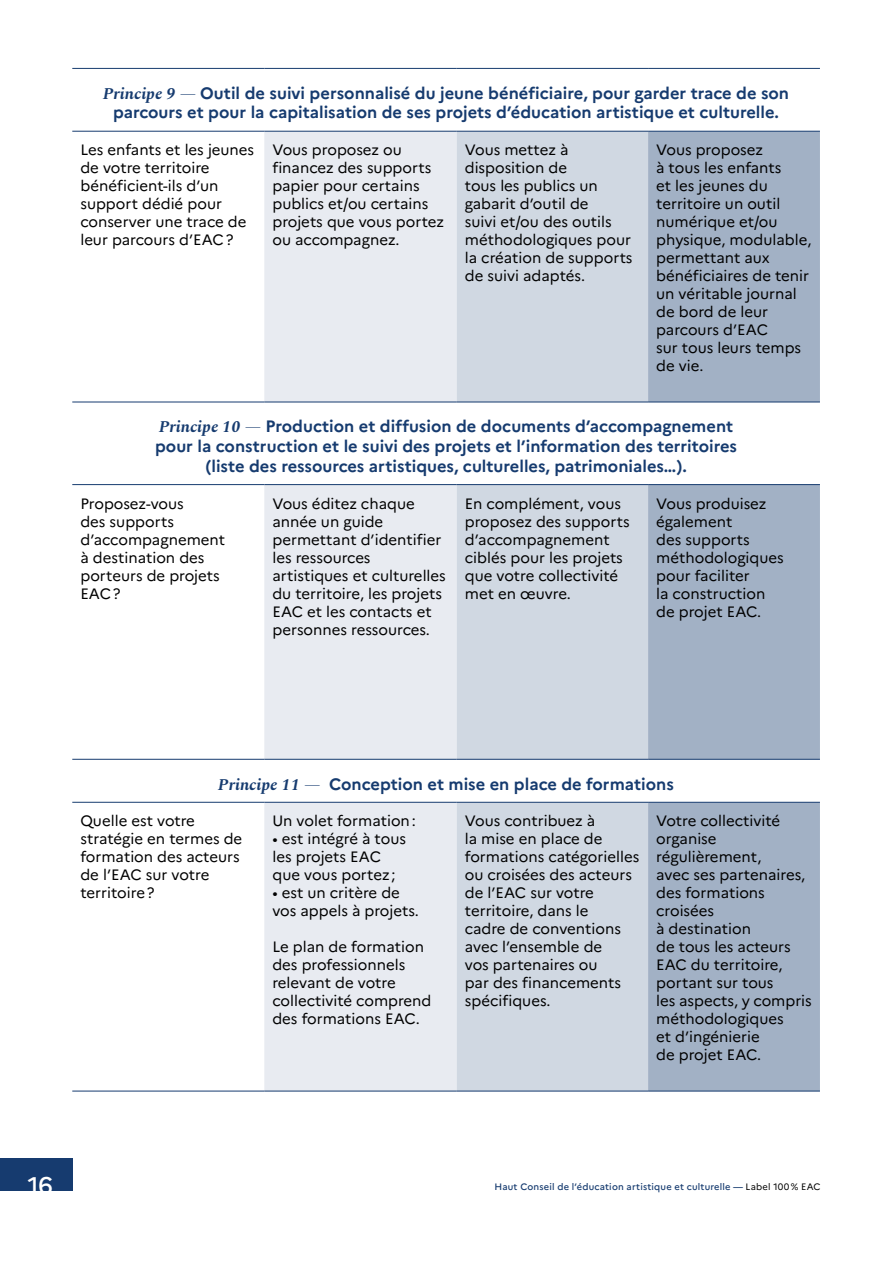
<style>
.page{position:relative;width:893px;height:1263px;background:#fff}
.page>*{position:absolute;margin:0;border:0;box-sizing:border-box;transform-origin:0 0}
.t1{font:500 24px "Marianne";color:#fff}
.t2{font:700 16.5px/19.8px "Marianne";color:#163b6f;text-align:center}
.t3{font:15px/18px "Marianne";color:#000}
.t4{font:500 9.3px "Marianne";letter-spacing:.02em;color:#163b6f}
.s1{font-family:"Spectral";font-style:italic}
.s2{font-weight:400;color:#000}
</style>
<div class="page">
<svg style="left:264px;top:132px;width:193px;height:959px;background:#eaedf2"></svg>
<svg style="left:457px;top:132px;width:191px;height:959px;background:#d5dce5"></svg>
<svg style="left:648px;top:132px;width:172px;height:959px;background:#adbacc"></svg>
<hr style="left:72px;top:68px;width:192px;height:1px;background:#163b6f">
<hr style="left:264px;top:68px;width:193px;height:1px;background:#163b6f">
<hr style="left:457px;top:68px;width:191px;height:1px;background:#163b6f">
<hr style="left:648px;top:68px;width:172px;height:1px;background:#163b6f">
<hr style="left:72px;top:131px;width:192px;height:1px;background:#163b6f">
<hr style="left:72px;top:402px;width:192px;height:1px;background:#163b6f">
<hr style="left:72px;top:484px;width:192px;height:1px;background:#163b6f">
<hr style="left:72px;top:759px;width:192px;height:1px;background:#163b6f">
<hr style="left:72px;top:802px;width:192px;height:1px;background:#163b6f">
<hr style="left:72px;top:1091px;width:192px;height:1px;background:#163b6f">
<hr style="left:457px;top:131px;width:191px;height:1px;background:#163b6f">
<hr style="left:457px;top:402px;width:191px;height:1px;background:#163b6f">
<hr style="left:457px;top:484px;width:191px;height:1px;background:#163b6f">
<hr style="left:457px;top:759px;width:191px;height:1px;background:#163b6f">
<hr style="left:457px;top:802px;width:191px;height:1px;background:#163b6f">
<hr style="left:457px;top:1091px;width:191px;height:1px;background:#163b6f">
<hr style="left:264px;top:131px;width:193px;height:1px;background:#163b6f">
<hr style="left:264px;top:402px;width:193px;height:1px;background:#163b6f">
<hr style="left:264px;top:484px;width:193px;height:1px;background:#163b6f">
<hr style="left:264px;top:759px;width:193px;height:1px;background:#163b6f">
<hr style="left:264px;top:802px;width:193px;height:1px;background:#163b6f">
<hr style="left:264px;top:1091px;width:193px;height:1px;background:#163b6f">
<hr style="left:648px;top:131px;width:172px;height:1px;background:#163b6f">
<hr style="left:648px;top:402px;width:172px;height:1px;background:#163b6f">
<hr style="left:648px;top:484px;width:172px;height:1px;background:#163b6f">
<hr style="left:648px;top:759px;width:172px;height:1px;background:#163b6f">
<hr style="left:648px;top:802px;width:172px;height:1px;background:#163b6f">
<hr style="left:648px;top:1091px;width:172px;height:1px;background:#163b6f">
<div style="left:0;top:1158px;width:72px;height:33px;background:#163b6f"></div>
<p class="t2" style="left:103px;top:83px;width:687px"><span class="s1">Principe 9 —</span> Outil de suivi personnalisé du jeune bénéficiaire, pour garder trace de son parcours et pour la capitalisation de ses projets d’éducation artistique et culturelle.</p>
<p class="t3" style="left:80px;top:141px;width:175px">Les enfants et les jeunes de votre territoire bénéficient-ils d’un support dédié pour conserver une trace de leur parcours d’EAC?</p>
<p class="t3" style="left:272px;top:141px;width:173px">Vous proposez ou financez des supports papier pour certains publics et/ou certains projets que vous portez ou accompagnez.</p>
<p class="t3" style="left:465px;top:141px;width:169px">Vous mettez à disposition de<br>tous les publics un gabarit d’outil de<br>suivi et/ou des outils méthodologiques pour la création de supports de suivi adaptés.</p>
<p class="t3" style="left:656px;top:141px;width:157px">Vous proposez<br>à tous les enfants<br>et les jeunes du territoire un outil numérique et/ou physique, modulable, permettant aux bénéficiaires de tenir un véritable journal de bord de leur parcours d’EAC<br>sur tous leurs temps de vie.</p>
<p class="t2" style="left:155px;top:416px;width:584px"><span class="s1">Principe 10 —</span> Production et diffusion de documents d’accompagnement pour la construction et le suivi des projets et l’information des territoires (liste des ressources artistiques, culturelles, patrimoniales…).</p>
<p class="t3" style="left:80px;top:494px;width:146px">Proposez-vous<br>des supports d’accompagnement à destination des porteurs de projets<br>EAC?</p>
<p class="t3" style="left:272px;top:494px;width:175px">Vous éditez chaque année un guide permettant d’identifier les ressources artistiques et culturelles du territoire, les projets<br>EAC et les contacts et personnes ressources.</p>
<p class="t3" style="left:465px;top:494px;width:166px">En complément, vous proposez des supports d’accompagnement ciblés pour les projets que votre collectivité met en œuvre.</p>
<p class="t3" style="left:656px;top:494px;width:129px">Vous produisez également<br>des supports méthodologiques pour faciliter<br>la construction de projet EAC.</p>
<p class="t2" style="left:218px;top:774px;width:457px"><span class="s1">Principe 11 —</span> Conception et mise en place de formations</p>
<p class="t3" style="left:80px;top:812px;width:163px">Quelle est votre stratégie en termes de formation des acteurs de l’EAC sur votre territoire?</p>
<p class="t3" style="left:272px;top:812px;width:145px">Un volet formation:</p>
<p class="t3" style="left:465px;top:812px;width:176px">Vous contribuez à<br>la mise en place de formations catégorielles ou croisées des acteurs de l’EAC sur votre territoire, dans le<br>cadre de conventions avec l’ensemble de<br>vos partenaires ou<br>par des financements spécifiques.</p>
<p class="t3" style="left:656px;top:812px;width:157px">Votre collectivité organise régulièrement,<br>avec ses partenaires, des formations croisées<br>à destination<br>de tous les acteurs<br>EAC du territoire, portant sur tous<br>les aspects, y compris méthodologiques<br>et d’ingénierie<br>de projet EAC.</p>
<p class="t3" style="left:272px;top:830px;width:135px">• est intégré à tous les projets EAC que vous portez;</p>
<p class="t3" style="left:272px;top:884px;width:148px">• est un critère de vos appels à projets.</p>
<p class="t3" style="left:272px;top:938px;width:161px">Le plan de formation des professionnels relevant de votre collectivité comprend des formations EAC.</p>
<h1 class="t1" style="left:28px;top:1170px;width:27px">16</h1>
<p class="t4" style="left:494px;top:1181px;width:328px">Haut Conseil de l’éducation artistique et culturelle — <span class="s2">Label 100 % EAC</span></p>
</div>
